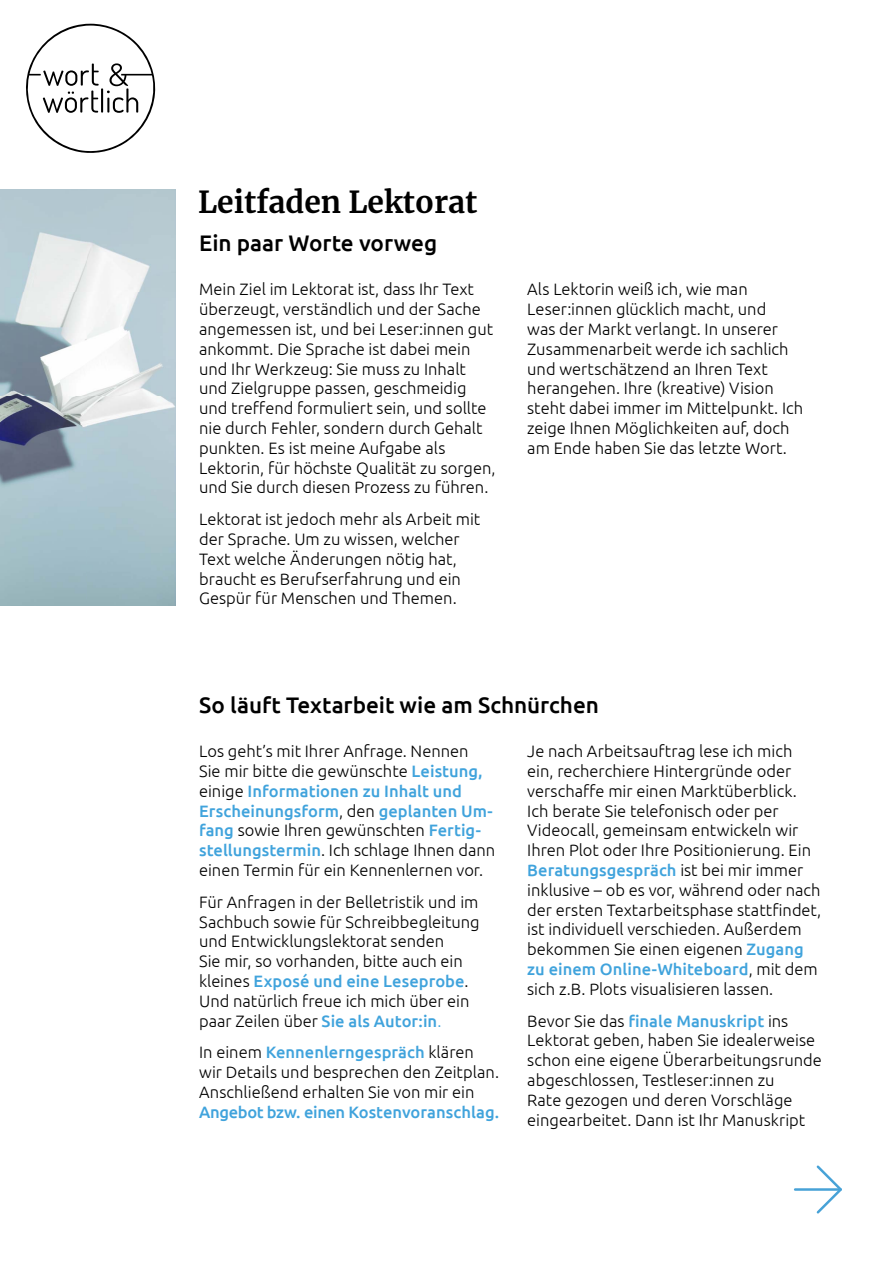
<style>
.page{position:relative;width:893px;height:1263px;background:#fff}
.page>*{position:absolute;margin:0;border:0;box-sizing:border-box;transform-origin:0 0}
.t1{font:700 30px "Merriweather";color:#000}
.t2{font:500 22.5px "Ubuntu";letter-spacing:-.005em;color:#000}
.t3{font:300 16.5px/19.8px "Ubuntu";color:#000}
.t4{font:500 16.5px "Ubuntu";letter-spacing:-.005em;color:#40a3dc}
.s1{font-weight:500;color:#40a3dc}
.s2{color:#40a3dc}
</style>
<div class="page">
<img style="left:0;top:189px;width:175px;height:416px">
<svg style="left:26px;top:24px;width:130px;height:129px"></svg>
<hr style="left:795px;top:1188px;width:46px;height:3px;background:#47a2d7">
<svg style="left:814px;top:1165px;width:28px;height:49px"></svg>
<h1 class="t1" style="left:198px;top:185px;width:281px">Leitfaden Lektorat</h1>
<h2 class="t2" style="left:199px;top:233px;width:240px">Ein paar Worte vorweg</h2>
<p class="t3" style="left:199px;top:281px;width:298px">Mein Ziel im Lektorat ist, dass Ihr Text überzeugt, verständlich und der Sache angemessen ist, und bei Leser:innen gut ankommt. Die Sprache ist dabei mein und Ihr Werkzeug: Sie muss zu Inhalt und Zielgruppe passen, geschmeidig und treffend formuliert sein, und sollte nie durch Fehler, sondern durch Gehalt punkten. Es ist meine Aufgabe als Lektorin, für höchste Qualität zu sorgen, und Sie durch diesen Prozess zu führen.</p>
<p class="t3" style="left:199px;top:510px;width:283px">Lektorat ist jedoch mehr als Arbeit mit der Sprache. Um zu wissen, welcher Text welche Änderungen nötig hat, braucht es Berufserfahrung und ein Gespür für Menschen und Themen.</p>
<p class="t3" style="left:527px;top:281px;width:278px">Als Lektorin weiß ich, wie man Leser:innen glücklich macht, und<br>was der Markt verlangt. In unserer Zusammenarbeit werde ich sachlich und wertschätzend an Ihren Text herangehen. Ihre (kreative) Vision steht dabei immer im Mittelpunkt. Ich zeige Ihnen Möglichkeiten auf, doch am Ende haben Sie das letzte Wort.</p>
<h2 class="t2" style="left:199px;top:694px;width:401px">So läuft Textarbeit wie am Schnürchen</h2>
<p class="t3" style="left:199px;top:741px;width:298px">Los geht’s mit Ihrer Anfrage. Nennen<br>Sie mir bitte die gewünschte <span class="s1">Leistung, </span>einige <span class="s1">Informationen zu Inhalt und Erscheinungsform</span>, den <span class="s1">geplanten Um&shy;fang</span> sowie Ihren gewünschten <span class="s1">Fertig&shy;stellungstermin</span>. Ich schlage Ihnen dann einen Termin für ein Kennenlernen vor.</p>
<p class="t3" style="left:199px;top:892px;width:282px">Für Anfragen in der Belletristik und im Sachbuch sowie für Schreibbegleitung und Entwicklungslektorat senden<br>Sie mir, so vorhanden, bitte auch ein kleines <span class="s1">Exposé und eine Leseprobe</span>.<br>Und natürlich freue ich mich über ein paar Zeilen über <span class="s1">Sie als Autor:in</span><span class="s2">.</span></p>
<p class="t3" style="left:199px;top:1044px;width:302px">In einem <span class="s1">Kennenlerngespräch</span> klären wir Details und besprechen den Zeitplan.<br>Anschließend erhalten Sie von mir ein</p>
<p class="t4" style="left:199px;top:1104px;width:302px">Angebot bzw. einen Kostenvoranschlag.</p>
<p class="t3" style="left:527px;top:741px;width:295px">Je nach Arbeitsauftrag lese ich mich ein, recherchiere Hintergründe oder verschaffe mir einen Marktüberblick.<br>Ich berate Sie telefonisch oder per Videocall, gemeinsam entwickeln wir Ihren Plot oder Ihre Positionierung. Ein <span class="s1">Beratungsgespräch</span> ist bei mir immer inklusive – ob es vor, während oder nach der ersten Textarbeitsphase stattfindet, ist individuell verschieden. Außerdem bekommen Sie einen eigenen <span class="s1">Zugang zu einem Online-Whiteboard</span>, mit dem sich z.B. Plots visualisieren lassen.</p>
<p class="t3" style="left:527px;top:1012px;width:296px">Bevor Sie das <span class="s1">finale Manuskript</span> ins Lektorat geben, haben Sie idealerweise schon eine eigene Überarbeitungsrunde abgeschlossen, Testleser:innen zu<br>Rate gezogen und deren Vorschläge eingearbeitet. Dann ist Ihr Manuskript</p>
</div>
